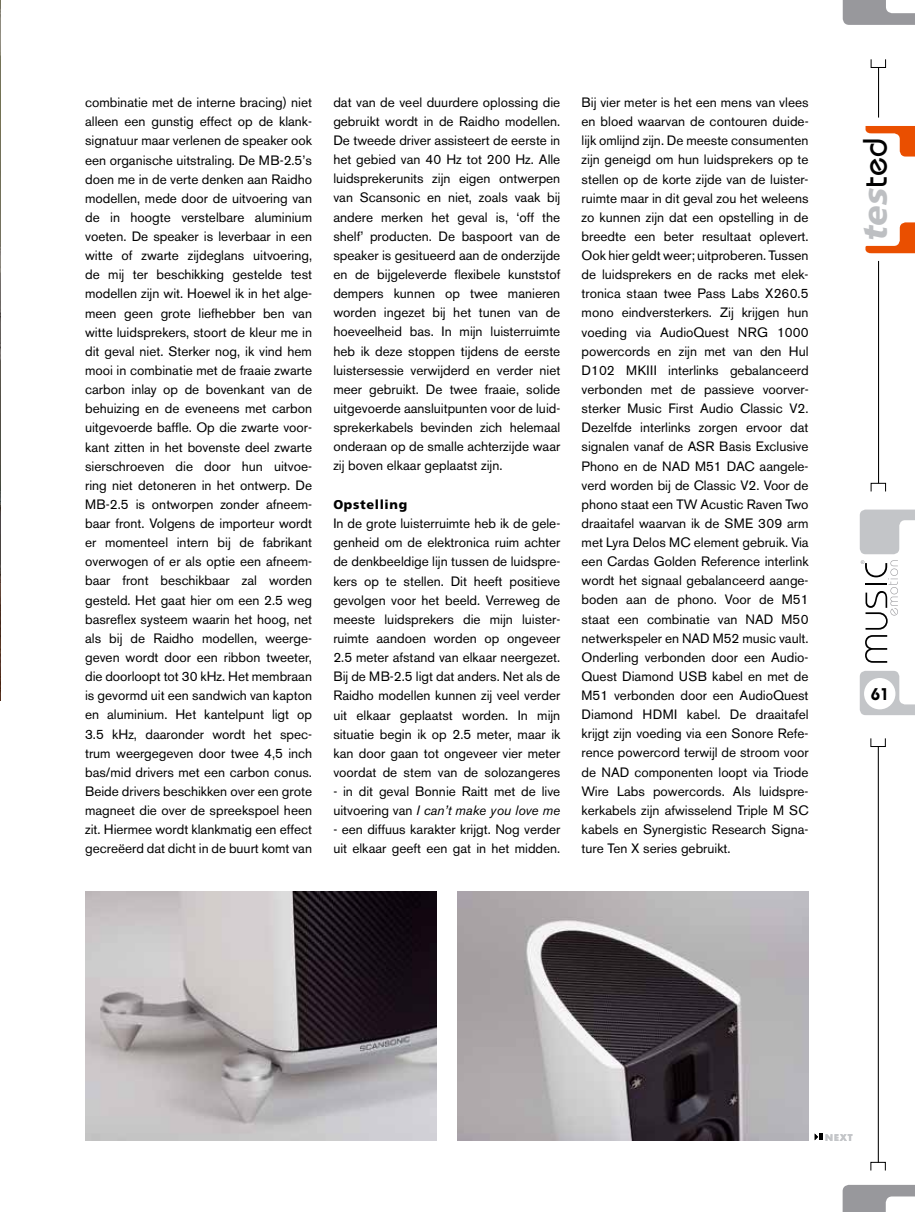
<style>
.page{position:relative;width:915px;height:1212px;background:#fff}
.page>*{position:absolute;margin:0;border:0;box-sizing:border-box;transform-origin:0 0}
.t1{font:italic 900 33.9px "Frutiger";color:#bdbfc2}
.t2{font:600 16.95px "Bauhaus";color:#000}
.t3{font:13.5px/19.2px "Akzidenz Grotesk BE";color:#000;text-align:justify}
.t4{font:900 12.75px "Frutiger";letter-spacing:.05em;color:#000}
.t5{font:700 9px "Futura";color:#c3c5c8}
.s1{font-style:italic}
.s2{font-family:"Bauhaus";font-weight:500;font-style:normal;color:#000}
</style>
<div class="page">
<img style="left:0;top:0;width:1px;height:700px">
<svg style="left:814px;top:1133px;width:9px;height:7px"></svg>
<img style="left:85px;top:892px;width:351px;height:249px">
<img style="left:457px;top:892px;width:351px;height:249px">
<svg style="left:859px;top:510px;width:55px;height:44px"></svg>
<svg style="left:859px;top:671px;width:55px;height:44px"></svg>
<svg style="left:842px;top:0;width:72px;height:25px"></svg>
<svg style="left:842px;top:1185px;width:72px;height:27px"></svg>
<div style="left:870px;top:59px;width:15px;height:9px;border:1px solid #000"></div>
<div style="left:870px;top:483px;width:15px;height:9px;border:1px solid #000"></div>
<div style="left:863px;top:678px;width:32px;height:31px;background:#fff;border-radius:50%"></div>
<hr style="left:877px;top:261px;width:1px;height:222px;background:#000">
<svg style="left:865px;top:222px;width:49px;height:31px"></svg>
<svg style="left:865px;top:126px;width:49px;height:31px"></svg>
<hr style="left:877px;top:67px;width:1px;height:51px;background:#000">
<hr style="left:877px;top:746px;width:1px;height:416px;background:#000">
<div style="left:870px;top:738px;width:15px;height:9px;border:1px solid #000"></div>
<div style="left:870px;top:1162px;width:15px;height:9px;border:1px solid #000"></div>
<svg style="left:860px;top:560px;width:37px;height:103px"></svg>
<p class="t3" style="left:85px;top:93px;width:228px">combinatie met de interne bracing) niet alleen een gunstig effect op de klank&shy;signatuur maar verlenen de speaker ook een organische uitstraling. De MB-2.5’s doen me in de verte denken aan Raidho modellen, mede door de uitvoering van de in hoogte verstelbare aluminium voeten. De speaker is leverbaar in een witte of zwarte zijdeglans uitvoering, de mij ter beschikking gestelde test modellen zijn wit. Hoewel ik in het alge&shy;meen geen grote liefhebber ben van witte luidsprekers, stoort de kleur me in dit geval niet. Sterker nog, ik vind hem mooi in combinatie met de fraaie zwarte carbon inlay op de bovenkant van de behuizing en de eveneens met carbon uitgevoerde baffle. Op die zwarte voor&shy;kant zitten in het bovenste deel zwarte sierschroeven die door hun uitvoe&shy;ring niet detoneren in het ontwerp. De MB-2.5 is ontworpen zonder afneem&shy;baar front. Volgens de importeur wordt er momenteel intern bij de fabrikant overwogen of er als optie een afneem&shy;baar front beschikbaar zal worden gesteld. Het gaat hier om een 2.5 weg basreflex systeem waarin het hoog, net als bij de Raidho modellen, weerge&shy;geven wordt door een ribbon tweeter, die doorloopt tot 30 kHz. Het membraan is gevormd uit een sandwich van kapton en aluminium. Het kantelpunt ligt op 3.5 kHz, daaronder wordt het spec&shy;trum weergegeven door twee 4,5 inch bas/mid drivers met een carbon conus.<br>Beide drivers beschikken over een grote magneet die over de spreekspoel heen zit. Hiermee wordt klankmatig een effect gecreëerd dat dicht in de buurt komt van</p>
<p class="t3" style="left:581px;top:93px;width:228px">Bij vier meter is het een mens van vlees en bloed waarvan de contouren duide&shy;lijk omlijnd zijn. De meeste consumenten zijn geneigd om hun luidsprekers op te stellen op de korte zijde van de luister&shy;ruimte maar in dit geval zou het weleens zo kunnen zijn dat een opstelling in de breedte een beter resultaat oplevert.<br>Ook hier geldt weer; uitproberen. Tussen de luidsprekers en de racks met elek&shy;tronica staan twee Pass Labs X260.5 mono eindversterkers. Zij krijgen hun voeding via AudioQuest NRG 1000 powercords en zijn met van den Hul D102 MKIII interlinks gebalanceerd verbonden met de passieve voorver&shy;sterker Music First Audio Classic V2.<br>Dezelfde interlinks zorgen ervoor dat signalen vanaf de ASR Basis Exclusive Phono en de NAD M51 DAC aangele&shy;verd worden bij de Classic V2. Voor de phono staat een TW Acustic Raven Two draaitafel waarvan ik de SME 309 arm met Lyra Delos MC element gebruik. Via een Cardas Golden Reference interlink wordt het signaal gebalanceerd aange&shy;boden aan de phono. Voor de M51 staat een combinatie van NAD M50 netwerkspeler en NAD M52 music vault.<br>Onderling verbonden door een Audio-Quest Diamond USB kabel en met de M51 verbonden door een AudioQuest Diamond HDMI kabel. De draaitafel krijgt zijn voeding via een Sonore Refe&shy;rence powercord terwijl de stroom voor de NAD componenten loopt via Triode Wire Labs powercords. Als luidspre&shy;kerkabels zijn afwisselend Triple M SC kabels en Synergistic Research Signa&shy;ture Ten X series gebruikt.</p>
<p class="t3" style="left:333px;top:93px;width:228px">dat van de veel duurdere oplossing die gebruikt wordt in de Raidho modellen.<br>De tweede driver assisteert de eerste in het gebied van 40 Hz tot 200 Hz. Alle luidsprekerunits zijn eigen ontwerpen van Scansonic en niet, zoals vaak bij andere merken het geval is, ‘off the shelf’ producten. De baspoort van de speaker is gesitueerd aan de onderzijde en de bijgeleverde flexibele kunststof dempers kunnen op twee manieren worden ingezet bij het tunen van de hoeveelheid bas. In mijn luisterruimte heb ik deze stoppen tijdens de eerste luistersessie verwijderd en verder niet meer gebruikt. De twee fraaie, solide uitgevoerde aansluitpunten voor de luid&shy;sprekerkabels bevinden zich helemaal onderaan op de smalle achterzijde waar zij boven elkaar geplaatst zijn.</p>
<p class="t4" style="left:333px;top:497px;width:75px">Opstelling</p>
<p class="t3" style="left:333px;top:514px;width:228px">In de grote luisterruimte heb ik de gele&shy;genheid om de elektronica ruim achter de denkbeeldige lijn tussen de luidspre&shy;kers op te stellen. Dit heeft positieve gevolgen voor het beeld. Verreweg de meeste luidsprekers die mijn luister&shy;ruimte aandoen worden op ongeveer 2.5 meter afstand van elkaar neergezet.<br>Bij de MB-2.5 ligt dat anders. Net als de Raidho modellen kunnen zij veel verder uit elkaar geplaatst worden. In mijn situatie begin ik op 2.5 meter, maar ik kan door gaan tot ongeveer vier meter voordat de stem van de solozangeres</p>
<p class="t3" style="left:333px;top:782px;width:228px">- in dit geval Bonnie Raitt met de live uitvoering van <span class="s1">I can’t make you love me</span></p>
<p class="t3" style="left:333px;top:820px;width:228px">- een diffuus karakter krijgt. Nog verder uit elkaar geeft een gat in het midden.</p>
<h1 class="t1" style="left:854px;top:241px;width:104px;rotate:-90deg">tes<span class="s2">ted</span></h1>
<p class="t2" style="left:870px;top:684px;width:20px">61</p>
<p class="t5" style="left:824px;top:1131px;width:29px">NEXT</p>
</div>
